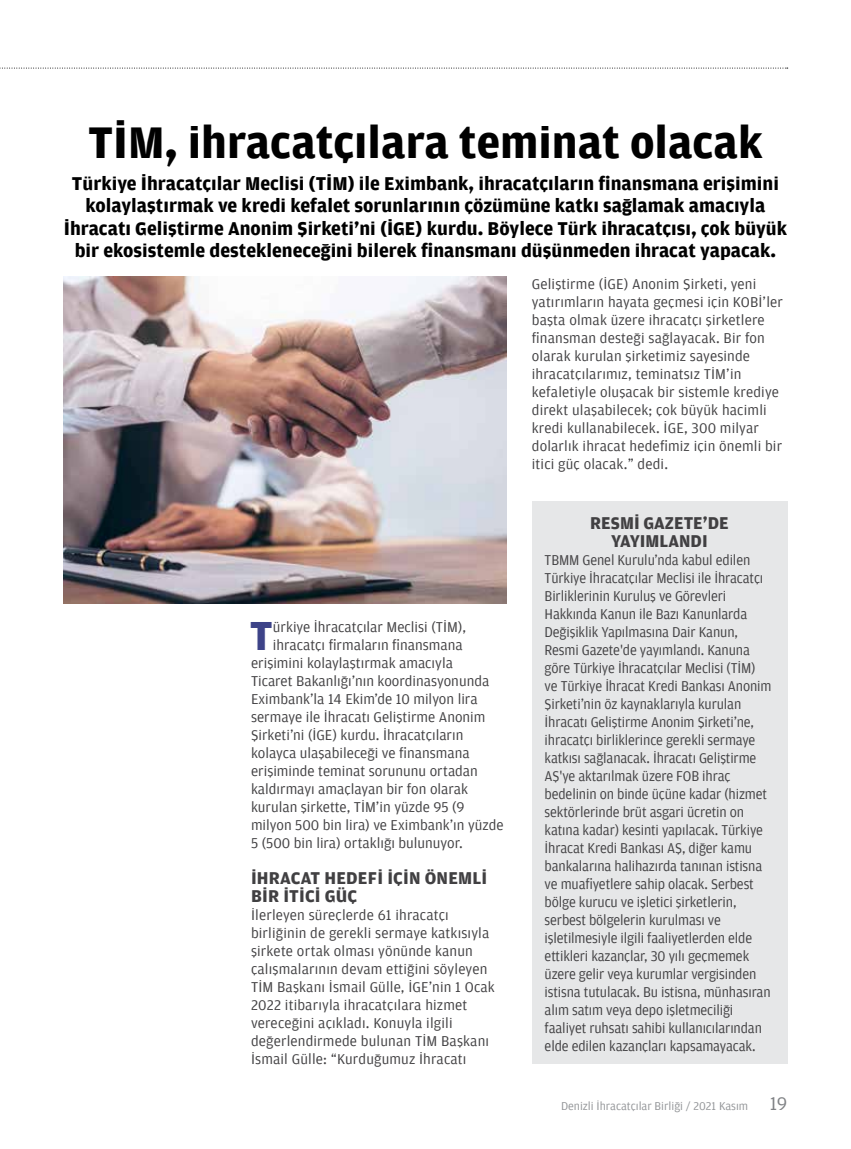
<style>
.page{position:relative;width:851px;height:1149px;background:#fff}
.page>*{position:absolute;margin:0;border:0;box-sizing:border-box;transform-origin:0 0}
.t1{font:700 46.5px "Amplitude Bold Z";color:#000}
.t2{font:700 42.6px "Amplitude Bold Z";color:#3d4388}
.t3{font:700 19.5px/22.5px "Amplitude Bold Z";color:#000;text-align:center}
.t4{font:700 18px/18px "Amplitude Bold Z";letter-spacing:.01em;color:#414042}
.t5{font:15px/18px "Amplitude Book Z";color:#414042}
.t6{font:15px/18px "Amplitude Book Z";color:#414042;scale:.95 1}
.t7{font:12px "Amplitude Book Z";color:#939598}
.s1{font-size:19.5px;color:#808285}
</style>
<div class="page">
<svg style="left:0;top:68px;width:787px;height:1px"></svg>
<img style="left:64px;top:276px;width:442px;height:327px">
<div style="left:531px;top:501px;width:256px;height:562px;background:#e6e7e8"></div>
<h1 class="t1" style="left:88px;top:117px;width:676px">TİM, ihracatçılara teminat olacak</h1>
<p class="t3" style="left:64px;top:172px;width:724px">Türkiye İhracatçılar Meclisi (TİM) ile Eximbank, ihracatçıların finansmana erişimini kolaylaştırmak ve kredi kefalet sorunlarının çözümüne katkı sağlamak amacıyla İhracatı Geliştirme Anonim Şirketi’ni (İGE) kurdu. Böylece Türk ihracatçısı, çok büyük bir ekosistemle destekleneceğini bilerek finansmanı düşünmeden ihracat yapacak.</p>
<h2 class="t2" style="left:250px;top:611px;width:24px">T</h2>
<p class="t5" style="left:273px;top:617px;width:195px">ürkiye İhracatçılar Meclisi (TİM),</p>
<p class="t5" style="left:273px;top:635px;width:191px">ihracatçı firmaların finansmana</p>
<p class="t5" style="left:251px;top:653px;width:203px">erişimini kolaylaştırmak amacıyla</p>
<p class="t5" style="left:251px;top:671px;width:240px">Ticaret Bakanlığı’nın koordinasyonunda</p>
<p class="t5" style="left:251px;top:689px;width:228px">Eximbank’la 14 Ekim’de 10 milyon lira</p>
<p class="t5" style="left:251px;top:707px;width:236px">sermaye ile İhracatı Geliştirme Anonim</p>
<p class="t5" style="left:251px;top:725px;width:214px">Şirketi’ni (İGE) kurdu. İhracatçıların</p>
<p class="t5" style="left:251px;top:743px;width:220px">kolayca ulaşabileceği ve finansmana</p>
<p class="t5" style="left:251px;top:761px;width:228px">erişiminde teminat sorununu ortadan</p>
<p class="t5" style="left:251px;top:779px;width:218px">kaldırmayı amaçlayan bir fon olarak</p>
<p class="t5" style="left:251px;top:797px;width:215px">kurulan şirkette, TİM’in yüzde 95 (9</p>
<p class="t5" style="left:251px;top:815px;width:254px">milyon 500 bin lira) ve Eximbank’ın yüzde</p>
<p class="t5" style="left:251px;top:833px;width:213px">5 (500 bin lira) ortaklığı bulunuyor.</p>
<p class="t4" style="left:251px;top:868px;width:238px">İHRACAT HEDEFİ İÇİN ÖNEMLİ<br>BİR İTİCİ GÜÇ</p>
<p class="t5" style="left:251px;top:905px;width:245px">İlerleyen süreçlerde 61 ihracatçı birliğinin de gerekli sermaye katkısıyla şirkete ortak olması yönünde kanun çalışmalarının devam ettiğini söyleyen TİM Başkanı İsmail Gülle, İGE’nin 1 Ocak 2022 itibarıyla ihracatçılara hizmet vereceğini açıkladı. Konuyla ilgili değerlendirmede bulunan TİM Başkanı İsmail Gülle: “Kurduğumuz İhracatı</p>
<p class="t5" style="left:531px;top:274px;width:253px">Geliştirme (İGE) Anonim Şirketi, yeni yatırımların hayata geçmesi için KOBİ’ler başta olmak üzere ihracatçı şirketlere finansman desteği sağlayacak. Bir fon olarak kurulan şirketimiz sayesinde ihracatçılarımız, teminatsız TİM’in kefaletiyle oluşacak bir sistemle krediye direkt ulaşabilecek; çok büyük hacimli kredi kullanabilecek. İGE, 300 milyar dolarlık ihracat hedefimiz için önemli bir itici güç olacak.” dedi.</p>
<p class="t4" style="left:590px;top:513px;width:140px;text-align:center">RESMİ GAZETE’DE<br>YAYIMLANDI</p>
<p class="t6" style="left:544px;top:550px;width:240px">TBMM Genel Kurulu’nda kabul edilen Türkiye İhracatçılar Meclisi ile İhracatçı Birliklerinin Kuruluş ve Görevleri Hakkında Kanun ile Bazı Kanunlarda Değişiklik Yapılmasına Dair Kanun, Resmi Gazete'de yayımlandı. Kanuna göre Türkiye İhracatçılar Meclisi (TİM) ve Türkiye İhracat Kredi Bankası Anonim Şirketi’nin öz kaynaklarıyla kurulan İhracatı Geliştirme Anonim Şirketi’ne, ihracatçı birliklerince gerekli sermaye katkısı sağlanacak. İhracatı Geliştirme AŞ'ye aktarılmak üzere FOB ihraç bedelinin on binde üçüne kadar (hizmet sektörlerinde brüt asgari ücretin on katına kadar) kesinti yapılacak. Türkiye İhracat Kredi Bankası AŞ, diğer kamu bankalarına halihazırda tanınan istisna ve muafiyetlere sahip olacak. Serbest bölge kurucu ve işletici şirketlerin, serbest bölgelerin kurulması ve işletilmesiyle ilgili faaliyetlerden elde ettikleri kazançlar, 30 yılı geçmemek üzere gelir veya kurumlar vergisinden istisna tutulacak. Bu istisna, münhasıran alım satım veya depo işletmeciliği faaliyet ruhsatı sahibi kullanıcılarından elde edilen kazançları kapsamayacak.</p>
<p class="t7" style="left:561px;top:1099px;width:228px">Denizli İhracatçılar Birliği / 2021 Kasım <span class="s1">19</span></p>
</div>
